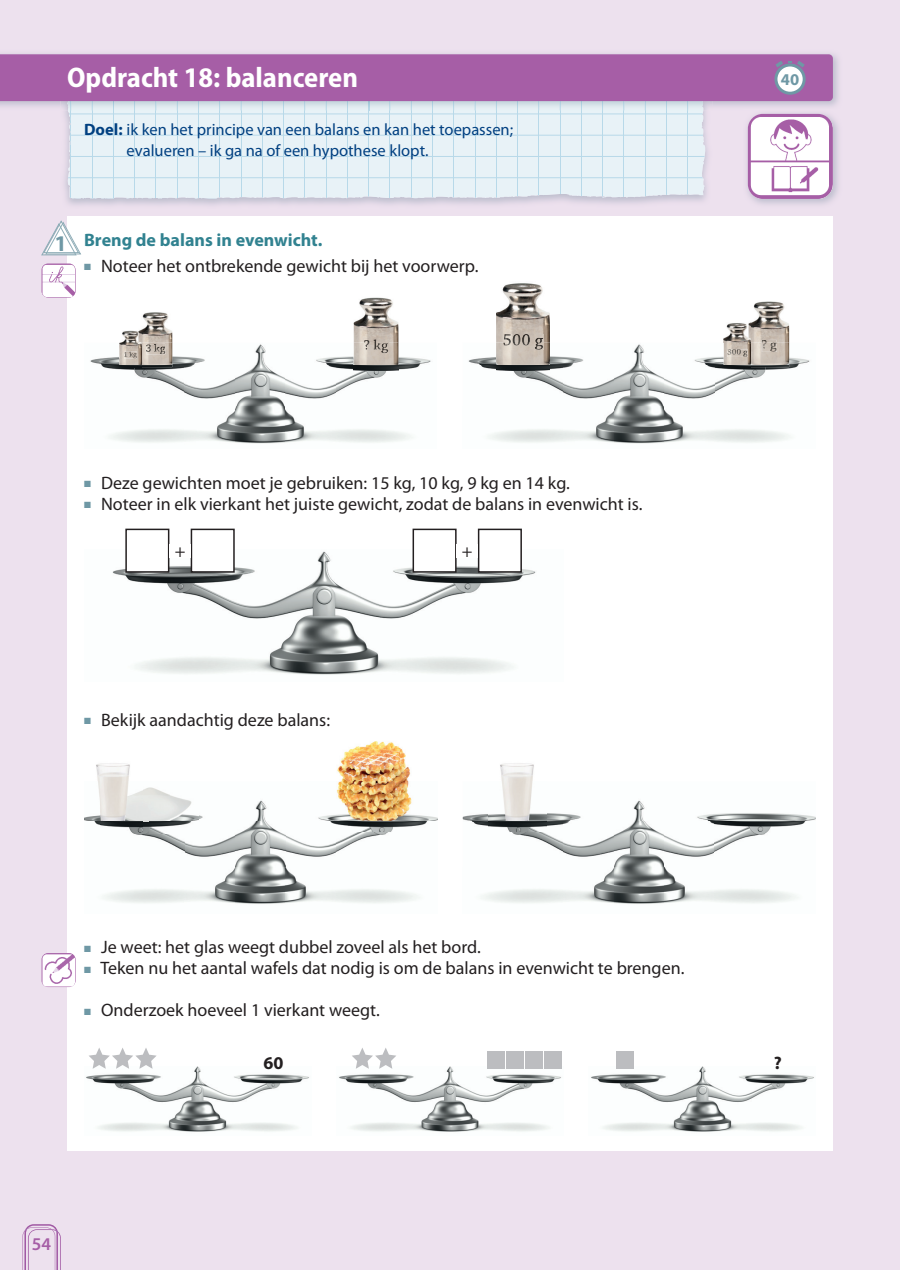
<style>
.page{position:relative;width:900px;height:1270px;background:#fff}
.page>*{position:absolute;margin:0;border:0;box-sizing:border-box;transform-origin:0 0}
.t1{font:700 semi-condensed 28.5px "Myriad Pro";color:#fff}
.t2{font:700 22.5px "Myriad Pro";color:#6f98a5}
.t3{font:18px "Myriad Pro";color:#231f20}
.t4{font:700 18px "Myriad Pro";color:#318290}
.t5{font:700 18px "Myriad Pro";color:#231f20}
.t6{font:600 18px "Myriad Pro";color:#a65ea6}
.t7{font:16.5px/21.3px "Myriad Pro";color:#014081}
.t8{font:700 16.5px "Myriad Pro";color:#6f98a5}
.s1{font-weight:700}
.s2{color:#6f98a5}
</style>
<div class="page">
<hr style="left:896px;top:0;width:3px;height:1269px;background:#ede1ee">
<div style="left:0;top:0;width:896px;height:1269px;background:#ede1ee"></div>
<svg style="left:67px;top:110px;width:638px;height:89px;background:#e5eff5"></svg>
<hr style="left:326px;top:98px;width:1px;height:101px;background:#b8d9e9">
<hr style="left:304px;top:98px;width:1px;height:101px;background:#b8d9e9">
<hr style="left:283px;top:98px;width:1px;height:101px;background:#b8d9e9">
<hr style="left:262px;top:98px;width:1px;height:101px;background:#b8d9e9">
<hr style="left:240px;top:98px;width:1px;height:101px;background:#b8d9e9">
<hr style="left:474px;top:98px;width:1px;height:101px;background:#b8d9e9">
<hr style="left:219px;top:98px;width:1px;height:101px;background:#b8d9e9">
<hr style="left:453px;top:98px;width:1px;height:101px;background:#b8d9e9">
<hr style="left:198px;top:98px;width:1px;height:101px;background:#b8d9e9">
<hr style="left:432px;top:98px;width:1px;height:101px;background:#b8d9e9">
<hr style="left:177px;top:98px;width:1px;height:101px;background:#b8d9e9">
<hr style="left:411px;top:98px;width:1px;height:101px;background:#b8d9e9">
<hr style="left:155px;top:98px;width:1px;height:101px;background:#b8d9e9">
<hr style="left:389px;top:98px;width:1px;height:101px;background:#b8d9e9">
<hr style="left:134px;top:98px;width:1px;height:101px;background:#b8d9e9">
<hr style="left:70px;top:98px;width:1px;height:101px;background:#b8d9e9">
<hr style="left:368px;top:98px;width:1px;height:101px;background:#b8d9e9">
<hr style="left:113px;top:98px;width:1px;height:101px;background:#b8d9e9">
<hr style="left:347px;top:98px;width:1px;height:101px;background:#b8d9e9">
<hr style="left:92px;top:98px;width:1px;height:101px;background:#b8d9e9">
<hr style="left:67px;top:199px;width:420px;height:1px;background:#b8d9e9">
<hr style="left:67px;top:177px;width:420px;height:1px;background:#b8d9e9">
<hr style="left:67px;top:156px;width:420px;height:1px;background:#b8d9e9">
<hr style="left:67px;top:135px;width:420px;height:1px;background:#b8d9e9">
<hr style="left:67px;top:113px;width:420px;height:1px;background:#b8d9e9">
<img style="left:0;top:53px;width:839px;height:53px">
<svg style="left:0;top:54px;width:832px;height:56px;background:#ae73b0"></svg>
<div style="left:775px;top:65px;width:29px;height:28px;background:#fff;border-radius:50%"></div>
<div style="left:774px;top:63px;width:31px;height:32px;border:3px solid #6f98a5;border-radius:50%"></div>
<img style="left:743px;top:109px;width:96px;height:96px">
<img style="left:747px;top:114px;width:85px;height:85px">
<div style="left:67px;top:216px;width:765px;height:934px;background:#fff"></div>
<img style="left:90px;top:343px;width:341px;height:22px">
<img style="left:139px;top:312px;width:33px;height:53px">
<img style="left:146px;top:344px;width:19px;height:10px">
<img style="left:119px;top:330px;width:20px;height:35px">
<svg style="left:139px;top:330px;width:2px;height:13px"></svg>
<svg style="left:124px;top:351px;width:13px;height:8px"></svg>
<img style="left:353px;top:297px;width:45px;height:68px">
<img style="left:364px;top:339px;width:24px;height:4px">
<img style="left:364px;top:343px;width:24px;height:10px">
<img style="left:101px;top:365px;width:319px;height:79px">
<img style="left:468px;top:343px;width:342px;height:22px">
<img style="left:749px;top:301px;width:40px;height:42px">
<img style="left:750px;top:343px;width:39px;height:22px">
<svg style="left:761px;top:340px;width:16px;height:3px"></svg>
<img style="left:762px;top:343px;width:14px;height:9px">
<img style="left:723px;top:323px;width:27px;height:42px">
<img style="left:727px;top:350px;width:20px;height:7px">
<svg style="left:727px;top:357px;width:20px;height:1px"></svg>
<svg style="left:727px;top:349px;width:20px;height:1px"></svg>
<img style="left:496px;top:283px;width:54px;height:82px">
<img style="left:503px;top:334px;width:40px;height:9px">
<img style="left:503px;top:343px;width:40px;height:7px">
<img style="left:480px;top:365px;width:319px;height:79px">
<img style="left:723px;top:365px;width:66px;height:2px">
<img style="left:112px;top:551px;width:424px;height:124px">
<div style="left:126px;top:529px;width:43px;height:43px;background:#fff"></div>
<div style="left:125px;top:528px;width:44px;height:44px;border:2px solid #231f20"></div>
<div style="left:191px;top:529px;width:43px;height:43px;background:#fff"></div>
<div style="left:191px;top:528px;width:44px;height:44px;border:2px solid #231f20"></div>
<div style="left:169px;top:544px;width:22px;height:13px;background:#fff"></div>
<div style="left:413px;top:529px;width:43px;height:43px;background:#fff"></div>
<div style="left:412px;top:528px;width:44px;height:44px;border:2px solid #231f20"></div>
<div style="left:478px;top:529px;width:43px;height:43px;background:#fff"></div>
<div style="left:478px;top:528px;width:44px;height:44px;border:2px solid #231f20"></div>
<div style="left:456px;top:544px;width:22px;height:13px;background:#fff"></div>
<img style="left:84px;top:800px;width:183px;height:22px">
<img style="left:113px;top:777px;width:16px;height:4px">
<img style="left:85px;top:781px;width:113px;height:41px">
<img style="left:96px;top:763px;width:17px;height:18px">
<img style="left:113px;top:763px;width:17px;height:14px">
<img style="left:337px;top:741px;width:63px;height:40px">
<img style="left:400px;top:748px;width:11px;height:33px">
<img style="left:318px;top:781px;width:119px;height:50px">
<img style="left:134px;top:833px;width:51px;height:70px">
<img style="left:185px;top:822px;width:151px;height:45px">
<img style="left:336px;top:831px;width:56px;height:21px">
<img style="left:185px;top:867px;width:235px;height:37px">
<img style="left:129px;top:822px;width:69px;height:11px">
<img style="left:94px;top:822px;width:48px;height:9px">
<img style="left:462px;top:800px;width:353px;height:22px">
<img style="left:489px;top:763px;width:57px;height:59px">
<img style="left:473px;top:822px;width:332px;height:82px">
<img style="left:86px;top:1066px;width:223px;height:66px">
<img style="left:339px;top:1066px;width:223px;height:66px">
<img style="left:591px;top:1066px;width:223px;height:66px">
<div style="left:487px;top:1051px;width:17px;height:17px;background:#bcbdc0"></div>
<div style="left:506px;top:1051px;width:17px;height:17px;background:#bcbdc0"></div>
<div style="left:525px;top:1051px;width:17px;height:17px;background:#bcbdc0"></div>
<div style="left:545px;top:1051px;width:17px;height:17px;background:#bcbdc0"></div>
<div style="left:617px;top:1051px;width:17px;height:17px;background:#bcbdc0"></div>
<svg style="left:89px;top:1048px;width:68px;height:20px"></svg>
<svg style="left:351px;top:1048px;width:45px;height:20px"></svg>
<svg style="left:41px;top:221px;width:40px;height:34px"></svg>
<img style="left:42px;top:263px;width:34px;height:34px">
<img style="left:42px;top:953px;width:34px;height:34px">
<svg style="left:23px;top:1224px;width:38px;height:45px"></svg>
<h1 class="t1" style="left:67px;top:62px;width:292px">Opdracht 18: balanceren</h1>
<p class="t8" style="left:780px;top:70px;width:20px">40</p>
<p class="t7" style="left:127px;top:119px;width:388px;text-indent:-43px"><span class="s1">Doel:</span> ik ken het principe van een balans en kan het toepassen; evalueren – ik ga na of een hypothese klopt.</p>
<p class="t2" style="left:54px;top:230px;width:14px">1</p>
<p class="t4" style="left:84px;top:230px;width:240px">Breng de balans in evenwicht.</p>
<p class="t3" style="left:84px;top:256px;width:396px"><span class="s2">■</span> Noteer het ontbrekende gewicht bij het voorwerp.</p>
<p class="t3" style="left:84px;top:473px;width:487px"><span class="s2">■</span> Deze gewichten moet je gebruiken: 15 kg, 10 kg, 9 kg en 14 kg.</p>
<p class="t3" style="left:84px;top:494px;width:560px"><span class="s2">■</span> Noteer in elk vierkant het juiste gewicht, zodat de balans in evenwicht is.</p>
<p class="t3" style="left:175px;top:541px;width:12px">+</p>
<p class="t3" style="left:462px;top:541px;width:12px">+</p>
<p class="t3" style="left:84px;top:709px;width:247px"><span class="s2">■</span> Bekijk aandachtig deze balans:</p>
<p class="t3" style="left:84px;top:937px;width:398px"><span class="s2">■</span> Je weet: het glas weegt dubbel zoveel als het bord.</p>
<p class="t3" style="left:84px;top:958px;width:601px"><span class="s2">■</span> Teken nu het aantal wafels dat nodig is om de balans in evenwicht te brengen.</p>
<p class="t3" style="left:84px;top:1000px;width:297px"><span class="s2">■</span> Onderzoek hoeveel 1 vierkant weegt.</p>
<p class="t5" style="left:263px;top:1052px;width:21px">60</p>
<p class="t5" style="left:773px;top:1052px;width:10px">?</p>
<p class="t6" style="left:32px;top:1234px;width:21px">54</p>
</div>
